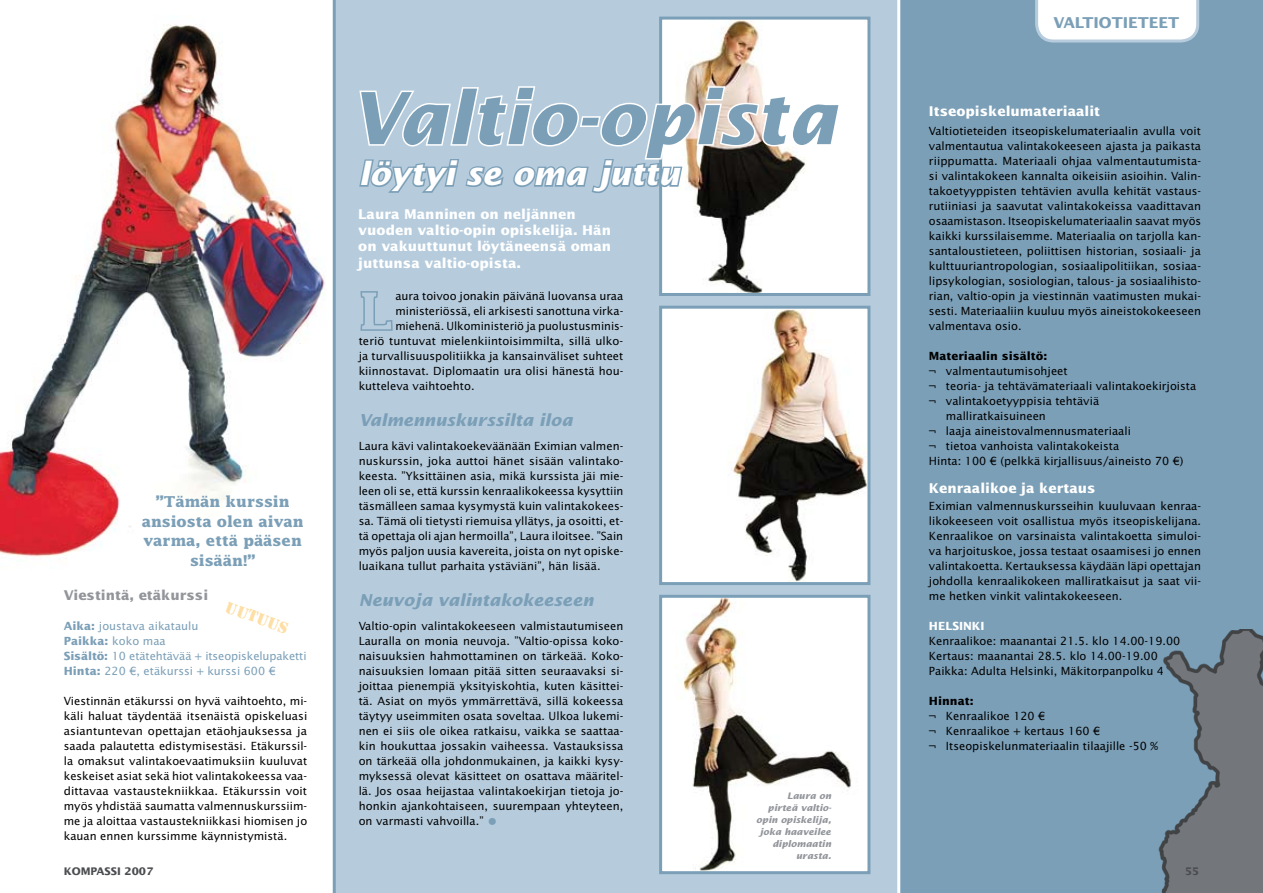
<style>
.page{position:relative;width:1263px;height:893px;background:#fff}
.page>*{position:absolute;margin:0;border:0;box-sizing:border-box;transform-origin:0 0}
.t1{font:italic 700 72px "Lucida Sans";color:#7b9fb7}
.t2{font:italic 700 31.5px "Lucida Sans";color:#fff}
.t3{font:italic 700 16.5px "Lucida Sans";color:#7b9fb7}
.t4{font:700 15px/19.5px "Lucida";color:#7b9fb7;text-align:center}
.t5{font:700 15px "Lucida Sans";color:#7b9fb7}
.t6{font:15px "Stencil Std";color:#fbbe49}
.t7{font:700 13.5px/16.2px "Lucida Sans";color:#fff}
.t8{font:700 13.5px "Lucida Sans";color:#92959a}
.t9{font:11.25px/15px "Lucida Sans";color:#000;text-align:justify}
.t10{font:11.25px/15px "Lucida Sans";color:#7b9fb7}
.t11{font:700 11.25px "Lucida Sans";color:#000}
.t12{font:700 11.25px "Lucida Sans";color:#fff}
.t13{font:700 10.5px "Lucida Sans";color:#4b4d50}
.t14{font:italic 700 9px/12px "Lucida Sans";color:#92959a;text-align:right}
.s1{font-weight:700}
.s2{font-family:"Helvetica";font-weight:900;font-size:21px;color:#7b9fb7}
</style>
<div class="page">
<img style="left:0;top:0;width:333px;height:582px">
<div style="left:333px;top:0;width:564px;height:893px;background:#b6ccdd"></div>
<div style="left:897px;top:0;width:366px;height:893px;background:#7b9fb7"></div>
<img style="left:663px;top:310px;width:203px;height:271px">
<div style="left:659px;top:306px;width:211px;height:279px;border:3px solid #7b9fb7"></div>
<img style="left:663px;top:21px;width:203px;height:271px">
<div style="left:659px;top:17px;width:211px;height:279px;border:3px solid #7b9fb7"></div>
<img style="left:663px;top:599px;width:203px;height:271px">
<div style="left:659px;top:595px;width:211px;height:279px;border:3px solid #7b9fb7"></div>
<svg style="left:360px;top:290px;width:33px;height:42px"></svg>
<svg style="left:1035px;top:0;width:164px;height:43px"></svg>
<svg style="left:357px;top:85px;width:485px;height:111px"></svg>
<img style="left:1155px;top:629px;width:108px;height:264px">
<h3 class="t4" style="left:142px;top:492px;width:163px">”Tämän kurssin ansiosta olen aivan varma, että pääsen sisään!”</h3>
<h3 class="t6" style="left:230px;top:597px;width:66px;rotate:20deg">UUTUUS</h3>
<p class="t8" style="left:64px;top:588px;width:146px">Viestintä, etäkurssi</p>
<p class="t10" style="left:64px;top:619px;width:244px"><span class="s1">Aika:</span> joustava aikataulu<br><span class="s1">Paikka:</span> koko maa<br><span class="s1">Sisältö:</span> 10 etätehtävää + itseopiskelupaketti<br><span class="s1">Hinta:</span> 220 €, etäkurssi + kurssi 600 €</p>
<p class="t9" style="left:64px;top:694px;width:245px">Viestinnän etäkurssi on hyvä vaihtoehto, mi&shy;käli haluat täydentää itsenäistä opiskeluasi asiantuntevan opettajan etäohjauksessa ja saada palautetta edistymisestäsi. Etäkurssil&shy;la omaksut valintakoevaatimuksiin kuuluvat keskeiset asiat sekä hiot valintakokeessa vaa&shy;dittavaa vastaustekniikkaa. Etäkurssin voit myös yhdistää saumatta valmennuskurssiim&shy;me ja aloittaa vastaustekniikkasi hiomisen jo kauan ennen kurssimme käynnistymistä.</p>
<p class="t13" style="left:64px;top:866px;width:91px">KOMPASSI 2007</p>
<h1 class="t1" style="left:349px;top:78px;width:488px">Valtio-opista</h1>
<h2 class="t2" style="left:359px;top:156px;width:322px">löytyi se oma juttu</h2>
<p class="t7" style="left:358px;top:206px;width:254px">Laura Manninen on neljännen vuoden valtio-opin opiskelija. Hän on vakuuttunut löytäneensä oman juttunsa valtio-opista.</p>
<p class="t9" style="left:395px;top:289px;width:230px">aura toivoo jonakin päivänä luovansa uraa</p>
<p class="t9" style="left:395px;top:304px;width:230px">ministeriössä, eli arkisesti sanottuna virka-</p>
<p class="t9" style="left:395px;top:319px;width:230px">miehenä. Ulkoministeriö ja puolustusminis-</p>
<p class="t9" style="left:359px;top:334px;width:266px">teriö tuntuvat mielenkiintoisimmilta, sillä ulko-</p>
<p class="t9" style="left:359px;top:349px;width:266px">ja turvallisuuspolitiikka ja kansainväliset suhteet</p>
<p class="t9" style="left:359px;top:364px;width:266px">kiinnostavat. Diplomaatin ura olisi hänestä hou-</p>
<p class="t9" style="left:359px;top:379px;width:117px">kutteleva vaihtoehto.</p>
<h3 class="t3" style="left:359px;top:411px;width:215px">Valmennuskurssilta iloa</h3>
<p class="t9" style="left:359px;top:439px;width:266px">Laura kävi valintakoekeväänään Eximian valmen&shy;nuskurssin, joka auttoi hänet sisään valintako&shy;keesta. ”Yksittäinen asia, mikä kurssista jäi mie&shy;leen oli se, että kurssin kenraalikokeessa kysyttiin täsmälleen samaa kysymystä kuin valintakokees&shy;sa. Tämä oli tietysti riemuisa yllätys, ja osoitti, et&shy;tä opettaja oli ajan hermoilla”, Laura iloitsee. ”Sain myös paljon uusia kavereita, joista on nyt opiske&shy;luaikana tullut parhaita ystäviäni”, hän lisää.</p>
<h3 class="t3" style="left:359px;top:591px;width:236px">Neuvoja valintakokeeseen</h3>
<p class="t9" style="left:359px;top:619px;width:266px">Valtio-opin valintakokeeseen valmistautumiseen Lauralla on monia neuvoja. ”Valtio-opissa koko&shy;naisuuksien hahmottaminen on tärkeää. Koko&shy;naisuuksien lomaan pitää sitten seuraavaksi si&shy;joittaa pienempiä yksityiskohtia, kuten käsittei&shy;tä. Asiat on myös ymmärrettävä, sillä kokeessa täytyy useimmiten osata soveltaa. Ulkoa lukemi&shy;nen ei siis ole oikea ratkaisu, vaikka se saattaa&shy;kin houkuttaa jossakin vaiheessa. Vastauksissa on tärkeää olla johdonmukainen, ja kaikki kysy&shy;myksessä olevat käsitteet on osattava määritel&shy;lä. Jos osaa heijastaa valintakoekirjan tietoja jo&shy;honkin ajankohtaiseen, suurempaan yhteyteen, on varmasti vahvoilla.” <span class="s2">•</span></p>
<p class="t14" style="left:756px;top:790px;width:77px">Laura on pirteä valtio&shy;opin opiskelija, joka haaveilee diplomaatin urasta.</p>
<h3 class="t5" style="left:1053px;top:14px;width:127px">VALTIOTIETEET</h3>
<p class="t7" style="left:929px;top:104px;width:173px">Itseopiskelumateriaalit</p>
<p class="t9" style="left:929px;top:124px;width:274px">Valtiotieteiden itseopiskelumateriaalin avulla voit valmentautua valintakokeeseen ajasta ja paikasta riippumatta. Materiaali ohjaa valmentautumista&shy;si valintakokeen kannalta oikeisiin asioihin. Valin&shy;takoetyyppisten tehtävien avulla kehität vastaus&shy;rutiiniasi ja saavutat valintakokeissa vaadittavan osaamistason. Itseopiskelumateriaalin saavat myös kaikki kurssilaisemme. Materiaalia on tarjolla kan&shy;santaloustieteen, poliittisen historian, sosiaali- ja kulttuuriantropologian, sosiaalipolitiikan, sosiaa&shy;lipsykologian, sosiologian, talous- ja sosiaalihisto&shy;rian, valtio-opin ja viestinnän vaatimusten mukai&shy;sesti. Materiaaliin kuuluu myös aineistokokeeseen valmentava osio.</p>
<p class="t11" style="left:929px;top:350px;width:120px">Materiaalin sisältö:</p>
<p class="t9" style="left:929px;top:364px;width:140px">¬ valmentautumisohjeet</p>
<p class="t9" style="left:929px;top:379px;width:269px">¬ teoria- ja tehtävämateriaali valintakoekirjoista</p>
<p class="t9" style="left:929px;top:394px;width:172px">¬ valintakoetyyppisia tehtäviä</p>
<p class="t9" style="left:946px;top:409px;width:101px">malliratkaisuineen</p>
<p class="t9" style="left:929px;top:424px;width:203px">¬ laaja aineistovalmennusmateriaali</p>
<p class="t9" style="left:929px;top:439px;width:192px">¬ tietoa vanhoista valintakokeista</p>
<p class="t9" style="left:929px;top:454px;width:256px">Hinta: 100 € (pelkkä kirjallisuus/aineisto 70 €)</p>
<p class="t7" style="left:929px;top:480px;width:168px">Kenraalikoe ja kertaus</p>
<p class="t9" style="left:929px;top:499px;width:274px">Eximian valmennuskursseihin kuuluvaan kenraa&shy;likokeeseen voit osallistua myös itseopiskelijana.<br>Kenraalikoe on varsinaista valintakoetta simuloi&shy;va harjoituskoe, jossa testaat osaamisesi jo ennen valintakoetta. Kertauksessa käydään läpi opettajan johdolla kenraalikokeen malliratkaisut ja saat vii&shy;me hetken vinkit valintakokeeseen.</p>
<p class="t12" style="left:929px;top:620px;width:57px">HELSINKI</p>
<p class="t9" style="left:929px;top:634px;width:253px;text-align:left">Kenraalikoe: maanantai 21.5. klo 14.00-19.00<br>Kertaus: maanantai 28.5. klo 14.00-19.00<br>Paikka: Adulta Helsinki, Mäkitorpanpolku 4</p>
<p class="t11" style="left:929px;top:695px;width:46px">Hinnat:</p>
<p class="t9" style="left:929px;top:709px;width:231px;text-align:left">¬ Kenraalikoe 120 €<br>¬ Kenraalikoe + kertaus 160 €<br>¬ Itseopiskelunmateriaalin tilaajille -50 %</p>
<p class="t13" style="left:1185px;top:866px;width:16px">55</p>
</div>
